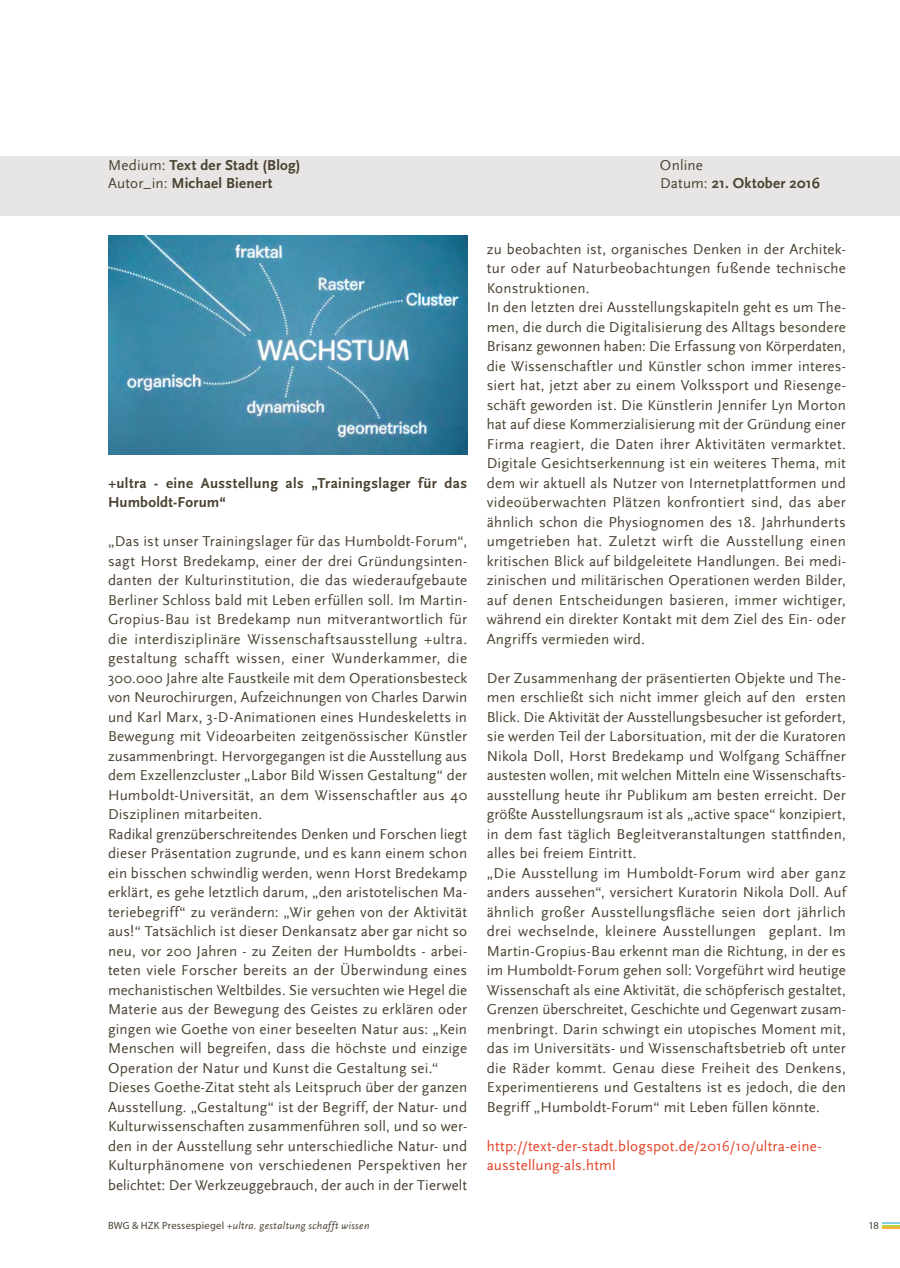
<style>
.page{position:relative;width:900px;height:1268px;background:#fff}
.page>*{position:absolute;margin:0;border:0;box-sizing:border-box;transform-origin:0 0}
.t1{font:15px/19.5px "Scala Sans";letter-spacing:.015em;color:#4a4131}
.t2{font:700 15px/19.5px "Scala Sans Pro";letter-spacing:.02em;color:#4a4131}
.t3{font:15px/19.5px "Scala Sans";letter-spacing:.015em;color:#e44126}
.t4{font:700 15px "Scala Sans";letter-spacing:.015em;color:#4a4131}
.t5{font:italic 10.5px "Scala Sans";letter-spacing:.035em;color:#4a4131}
.t6{font:10.5px "Myriad Pro";color:#4a4131}
.s1{font-family:"Scala Sans";font-weight:400}
.s2{font-weight:400}
.s3{font-family:"Myriad Pro";font-style:normal}
</style>
<div class="page">
<svg style="left:882px;top:1222px;width:18px;height:6px"></svg>
<div style="left:0;top:156px;width:900px;height:60px;background:#e4e2e0"></div>
<img style="left:108px;top:236px;width:360px;height:218px">
<p class="t2" style="left:108px;top:155px;width:194px"><span class="s1">Medium:</span> Text der Stadt (Blog)</p>
<p class="t1" style="left:660px;top:155px;width:45px">Online</p>
<p class="t2" style="left:108px;top:173px;width:166px"><span class="s1">Autor_in:</span> Michael Bienert</p>
<p class="t4" style="left:660px;top:175px;width:161px"><span class="s2">Datum:</span> 21. Oktober 2016</p>
<p class="t2" style="left:108px;top:473px;width:361px">+ultra - eine Ausstellung als „Trainingslager für das<br>Humboldt-Forum“</p>
<p class="t1" style="left:108px;top:532px;width:361px">„Das ist unser Trainingslager für das Humboldt-Forum“, sagt Horst Bredekamp, einer der drei Gründungsinten&shy;danten der Kulturinstitution, die das wiederaufgebaute Berliner Schloss bald mit Leben erfüllen soll. Im Martin-Gropius-Bau ist Bredekamp nun mitverantwortlich für die interdisziplinäre Wissenschaftsausstellung +ultra. gestaltung schafft wissen, einer Wunderkammer, die 300.000 Jahre alte Faustkeile mit dem Operationsbesteck von Neurochirurgen, Aufzeichnungen von Charles Darwin und Karl Marx, 3-D-Animationen eines Hundeskeletts in Bewegung mit Videoarbeiten zeitgenössischer Künstler zusammenbringt. Hervorgegangen ist die Ausstellung aus dem Exzellenzcluster „Labor Bild Wissen Gestaltung“ der Humboldt-Universität, an dem Wissenschaftler aus 40<br>Disziplinen mitarbeiten.<br>Radikal grenzüberschreitendes Denken und Forschen liegt dieser Präsentation zugrunde, und es kann einem schon ein bisschen schwindlig werden, wenn Horst Bredekamp erklärt, es gehe letztlich darum, „den aristotelischen Ma&shy;teriebegriff“ zu verändern: „Wir gehen von der Aktivität aus!“ Tatsächlich ist dieser Denkansatz aber gar nicht so neu, vor 200 Jahren - zu Zeiten der Humboldts - arbei&shy;teten viele Forscher bereits an der Überwindung eines mechanistischen Weltbildes. Sie versuchten wie Hegel die Materie aus der Bewegung des Geistes zu erklären oder gingen wie Goethe von einer beseelten Natur aus: „Kein Menschen will begreifen, dass die höchste und einzige Operation der Natur und Kunst die Gestaltung sei.“ Dieses Goethe-Zitat steht als Leitspruch über der ganzen Ausstellung. „Gestaltung“ ist der Begriff, der Natur- und Kulturwissenschaften zusammenführen soll, und so wer&shy;den in der Ausstellung sehr unterschiedliche Natur- und Kulturphänomene von verschiedenen Perspektiven her belichtet: Der Werkzeuggebrauch, der auch in der Tierwelt</p>
<p class="t1" style="left:487px;top:239px;width:361px">zu beobachten ist, organisches Denken in der Architek&shy;tur oder auf Naturbeobachtungen fußende technische Konstruktionen.<br>In den letzten drei Ausstellungskapiteln geht es um The&shy;men, die durch die Digitalisierung des Alltags besondere Brisanz gewonnen haben: Die Erfassung von Körperdaten, die Wissenschaftler und Künstler schon immer interes&shy;siert hat, jetzt aber zu einem Volkssport und Riesenge&shy;schäft geworden ist. Die Künstlerin Jennifer Lyn Morton hat auf diese Kommerzialisierung mit der Gründung einer Firma reagiert, die Daten ihrer Aktivitäten vermarktet.<br>Digitale Gesichtserkennung ist ein weiteres Thema, mit dem wir aktuell als Nutzer von Internetplattformen und videoüberwachten Plätzen konfrontiert sind, das aber ähnlich schon die Physiognomen des 18. Jahrhunderts umgetrieben hat. Zuletzt wirft die Ausstellung einen kritischen Blick auf bildgeleitete Handlungen. Bei medi&shy;zinischen und militärischen Operationen werden Bilder, auf denen Entscheidungen basieren, immer wichtiger, während ein direkter Kontakt mit dem Ziel des Ein- oder Angriffs vermieden wird.</p>
<p class="t1" style="left:487px;top:668px;width:361px">Der Zusammenhang der präsentierten Objekte und The&shy;men erschließt sich nicht immer gleich auf den ersten Blick. Die Aktivität der Ausstellungsbesucher ist gefordert, sie werden Teil der Laborsituation, mit der die Kuratoren Nikola Doll, Horst Bredekamp und Wolfgang Schäffner austesten wollen, mit welchen Mitteln eine Wissenschafts&shy;ausstellung heute ihr Publikum am besten erreicht. Der größte Ausstellungsraum ist als „active space“ konzipiert, in dem fast täglich Begleitveranstaltungen stattfinden, alles bei freiem Eintritt.<br>„Die Ausstellung im Humboldt-Forum wird aber ganz anders aussehen“, versichert Kuratorin Nikola Doll. Auf ähnlich großer Ausstellungsfläche seien dort jährlich drei wechselnde, kleinere Ausstellungen geplant. Im Martin-Gropius-Bau erkennt man die Richtung, in der es im Humboldt-Forum gehen soll: Vorgeführt wird heutige Wissenschaft als eine Aktivität, die schöpferisch gestaltet, Grenzen überschreitet, Geschichte und Gegenwart zusam&shy;menbringt. Darin schwingt ein utopisches Moment mit, das im Universitäts- und Wissenschaftsbetrieb oft unter die Räder kommt. Genau diese Freiheit des Denkens, Experimentierens und Gestaltens ist es jedoch, die den Begriff „Humboldt-Forum“ mit Leben füllen könnte.</p>
<p class="t3" style="left:487px;top:1136px;width:336px">http://text-der-stadt.blogspot.de/2016/10/ultra-eine&shy;ausstellung-als.html</p>
<p class="t5" style="left:108px;top:1219px;width:263px"><span class="s3">BWG &amp; HZK Pressespiegel</span> +ultra. gestaltung schafft wissen</p>
<p class="t6" style="left:868px;top:1219px;width:12px">18</p>
</div>
